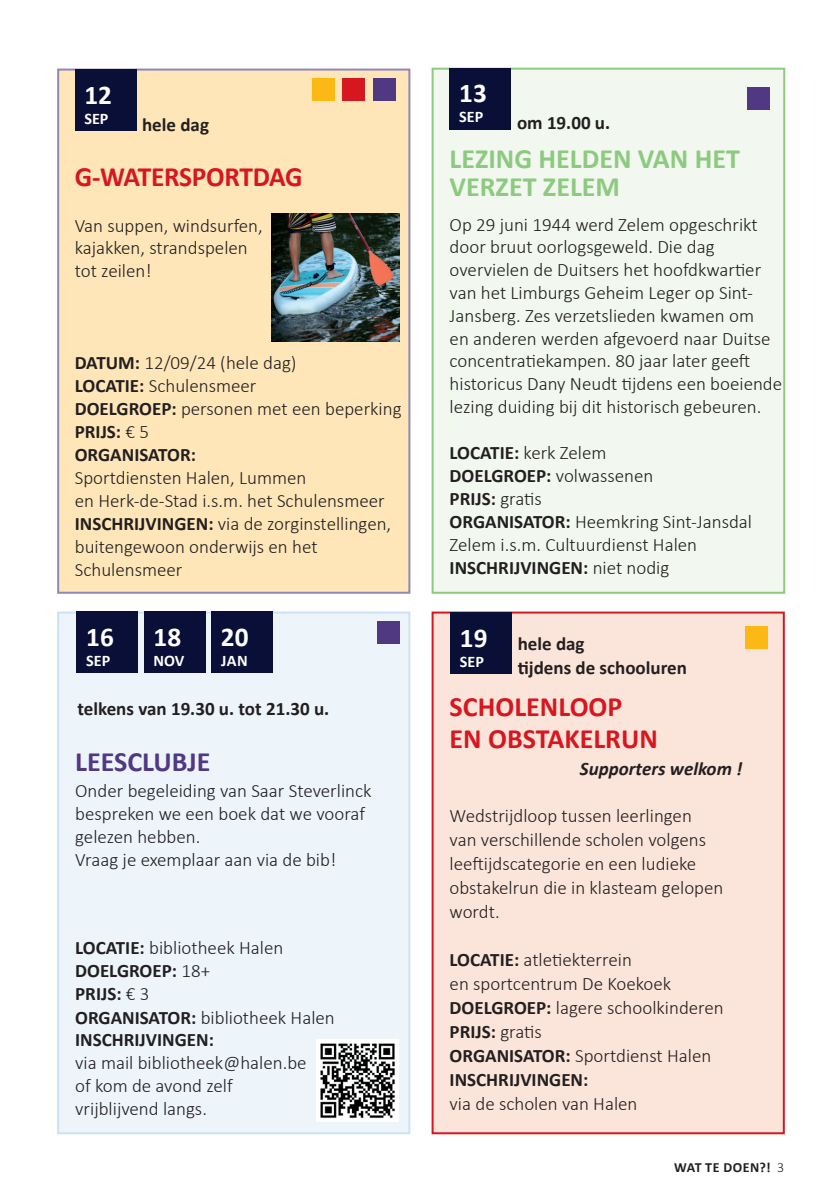
<style>
.page{position:relative;width:840px;height:1191px;background:#fff}
.page>*{position:absolute;margin:0;border:0;box-sizing:border-box;transform-origin:0 0}
.t1{font:700 28px/32px "Calibri";color:#d7171f}
.t2{font:700 28px/28px "Calibri";color:#8cca7f}
.t3{font:700 28px "Calibri";color:#503883}
.t4{font:700 27.2px "Calibri";color:#fff}
.t5{font:300 19px/23px "Calibri";color:#231f20}
.t6{font:700 19px/23px "Calibri";color:#231f20}
.t7{font:italic 700 19px "Calibri";color:#231f20}
.t8{font:700 16.2px "Calibri";color:#fff}
.t9{font:700 14px "Calibri";letter-spacing:.04em;color:#231f20}
.s1{font-weight:700}
.s2{font-weight:300}
</style>
<div class="page">
<div style="left:431px;top:68px;width:353px;height:526px;background:#f2f8f0;border:2px solid #8cca7f"></div>
<div style="left:57px;top:69px;width:353px;height:525px;background:#fee6b9;border:2px solid #9286b5"></div>
<div style="left:747px;top:87px;width:22px;height:22px;background:#503883"></div>
<div style="left:449px;top:68px;width:62px;height:61px;background:#090f36"></div>
<div style="left:75px;top:70px;width:61px;height:61px;background:#090f36"></div>
<div style="left:372px;top:78px;width:23px;height:23px;background:#503883"></div>
<div style="left:57px;top:611px;width:353px;height:523px;background:#edf5fb;border:2px solid #cce2f4"></div>
<div style="left:312px;top:78px;width:22px;height:23px;background:#fcb814"></div>
<div style="left:342px;top:78px;width:23px;height:23px;background:#d7171f"></div>
<div style="left:376px;top:621px;width:23px;height:22px;background:#503883"></div>
<div style="left:77px;top:611px;width:61px;height:62px;background:#090f36"></div>
<div style="left:144px;top:611px;width:61px;height:62px;background:#090f36"></div>
<div style="left:211px;top:611px;width:62px;height:62px;background:#090f36"></div>
<img style="left:316px;top:1039px;width:82px;height:82px">
<img style="left:271px;top:213px;width:128px;height:129px">
<div style="left:431px;top:611px;width:353px;height:523px;background:#fbe5da;border:2px solid #d7171f"></div>
<div style="left:744px;top:626px;width:23px;height:23px;background:#fcb814"></div>
<div style="left:450px;top:612px;width:61px;height:62px;background:#090f36"></div>
<h2 class="t4" style="left:84px;top:78px;width:29px">12</h2>
<p class="t8" style="left:84px;top:109px;width:26px">SEP</p>
<p class="t6" style="left:142px;top:112px;width:68px">hele dag</p>
<h1 class="t1" style="left:75px;top:159px;width:229px">G-WATERSPORTDAG</h1>
<p class="t5" style="left:75px;top:213px;width:189px">Van suppen, windsurfen, kajakken, strandspelen tot zeilen!</p>
<p class="t5" style="left:75px;top:350px;width:328px"><span class="s1">DATUM:</span> 12/09/24 (hele dag)<br><span class="s1">LOCATIE:</span> Schulensmeer<br><span class="s1">DOELGROEP:</span> personen met een beperking<br><span class="s1">PRIJS:</span> € 5<br><span class="s1">ORGANISATOR:</span></p>
<p class="t5" style="left:75px;top:465px;width:318px">Sportdiensten Halen, Lummen<br>en Herk-de-Stad i.s.m. het Schulensmeer<br><span class="s1">INSCHRIJVINGEN:</span> via de zorginstellingen, buitengewoon onderwijs en het<br>Schulensmeer</p>
<h2 class="t4" style="left:221px;top:620px;width:29px">20</h2>
<p class="t8" style="left:221px;top:651px;width:28px">JAN</p>
<p class="t6" style="left:77px;top:696px;width:253px">telkens van 19.30 u. tot 21.30 u.</p>
<h2 class="t4" style="left:86px;top:620px;width:29px">16</h2>
<p class="t8" style="left:86px;top:651px;width:26px">SEP</p>
<h2 class="t4" style="left:153px;top:620px;width:29px">18</h2>
<p class="t8" style="left:153px;top:651px;width:32px">NOV</p>
<h1 class="t3" style="left:75px;top:744px;width:137px">LEESCLUBJE</h1>
<p class="t5" style="left:75px;top:778px;width:298px">Onder begeleiding van Saar Steverlinck bespreken we een boek dat we vooraf gelezen hebben.<br>Vraag je exemplaar aan via de bib!</p>
<p class="t6" style="left:75px;top:935px;width:261px">LOCATIE: <span class="s2">bibliotheek Halen<br></span>DOELGROEP: <span class="s2">18+<br></span>PRIJS: <span class="s2">€ 3<br></span>ORGANISATOR: <span class="s2">bibliotheek Halen<br></span>INSCHRIJVINGEN:</p>
<p class="t5" style="left:75px;top:1050px;width:233px">via mail bibliotheek@halen.be of kom de avond zelf vrijblijvend langs.</p>
<h2 class="t4" style="left:459px;top:76px;width:29px">13</h2>
<p class="t8" style="left:459px;top:107px;width:26px">SEP</p>
<p class="t6" style="left:516px;top:110px;width:95px">om 19.00 u.</p>
<h1 class="t2" style="left:449px;top:144px;width:292px">LEZING HELDEN VAN HET<br>VERZET ZELEM</h1>
<p class="t5" style="left:449px;top:212px;width:334px">Op 29 juni 1944 werd Zelem opgeschrikt door bruut oorlogsgeweld. Die dag overvielen de Duitsers het hoofdkwartier van het Limburgs Geheim Leger op Sint-Jansberg. Zes verzetslieden kwamen om<br>en anderen werden afgevoerd naar Duitse concentratiekampen. 80 jaar later geeft historicus Dany Neudt tijdens een boeiende lezing duiding bij dit historisch gebeuren.</p>
<p class="t5" style="left:449px;top:440px;width:304px"><span class="s1">LOCATIE:</span> kerk Zelem<br><span class="s1">DOELGROEP:</span> volwassenen<br><span class="s1">PRIJS:</span> gratis<br><span class="s1">ORGANISATOR:</span> Heemkring Sint-Jansdal<br>Zelem i.s.m. Cultuurdienst Halen<br><span class="s1">INSCHRIJVINGEN:</span> niet nodig</p>
<h2 class="t4" style="left:459px;top:620px;width:29px">19</h2>
<p class="t8" style="left:459px;top:651px;width:26px">SEP</p>
<p class="t6" style="left:517px;top:630px;width:171px;line-height:24px">hele dag<br>tijdens de schooluren</p>
<h1 class="t1" style="left:449px;top:689px;width:209px">SCHOLENLOOP<br>EN OBSTAKELRUN</h1>
<p class="t7" style="left:579px;top:756px;width:164px">Supporters welkom !</p>
<p class="t5" style="left:449px;top:803px;width:275px;line-height:24px">Wedstrijdloop tussen leerlingen van verschillende scholen volgens leeftijdscategorie en een ludieke obstakelrun die in klasteam gelopen wordt.</p>
<p class="t5" style="left:449px;top:947px;width:275px;line-height:24px"><span class="s1">LOCATIE:</span> atletiekterrein<br>en sportcentrum De Koekoek<br><span class="s1">DOELGROEP:</span> lagere schoolkinderen<br><span class="s1">PRIJS:</span> gratis<br><span class="s1">ORGANISATOR:</span> Sportdienst Halen<br><span class="s1">INSCHRIJVINGEN:</span></p>
<p class="t5" style="left:449px;top:1091px;width:189px">via de scholen van Halen</p>
<p class="t9" style="left:673px;top:1158px;width:111px">WAT TE DOEN?! <span class="s2">3</span></p>
</div>
